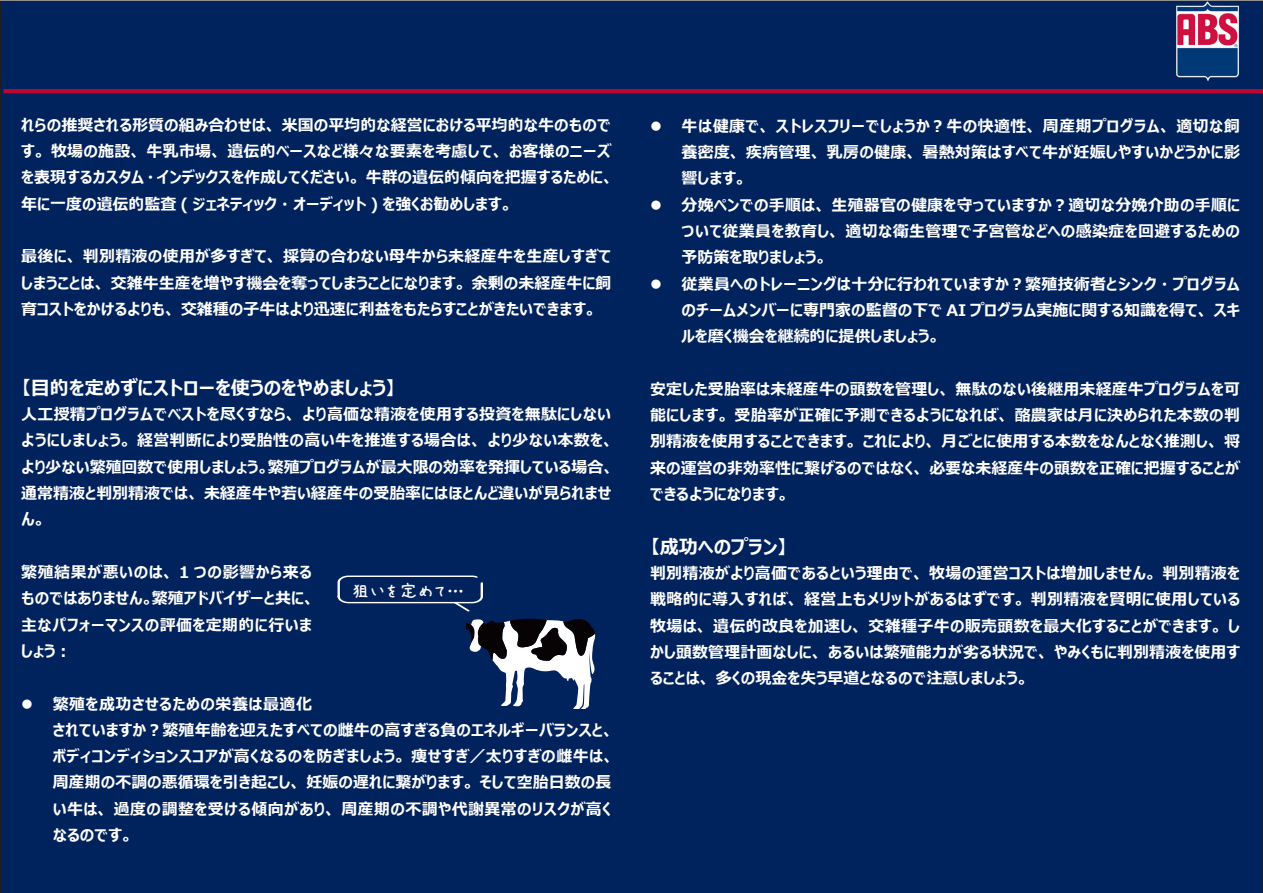
<style>
.page{position:relative;width:1263px;height:893px;background:#fff}
.page>*{position:absolute;margin:0;border:0;box-sizing:border-box;transform-origin:0 0}
.t1{font:700 19.2px "Meiryo UI";color:#fff}
.t2{font:19.2px "AP Japanesefont";color:#fff}
.t3{font:700 15.9px/26.2px "Meiryo UI";letter-spacing:.005em;color:#fff}
.t4{font:700 15.9px/26.2px "Meiryo UI";letter-spacing:.025em;color:#fff}
.t5{font:700 15.9px "Meiryo UI";letter-spacing:.03em;color:#fff}
.t6{font:15.9px "Wingdings";color:#fff}
</style>
<div class="page">
<div style="left:0;top:1px;width:1263px;height:892px;background:#00225d"></div>
<img style="left:1176px;top:3px;width:63px;height:78px">
<hr style="left:3px;top:89px;width:1260px;height:4px;background:#c2032f">
<svg style="left:466px;top:618px;width:129px;height:91px"></svg>
<svg style="left:337px;top:575px;width:146px;height:36px"></svg>
<p class="t3" style="left:21px;top:113px;width:594px">れらの推奨される形質の組み合わせは、米国の平均的な経営における平均的な牛のものです。牧場の施設、牛乳市場、遺伝的ベースなど様々な要素を考慮して、お客様のニーズを表現するカスタム・インデックスを作成してください。牛群の遺伝的傾向を把握するために、年に一度の遺伝的監査 ( ジェネティック・オーディット ) を強くお勧めします。</p>
<p class="t3" style="left:21px;top:244px;width:591px;text-align:justify">最後に、判別精液の使用が多すぎて、採算の合わない母牛から未経産牛を生産しすぎてしまうことは、交雑牛生産を増やす機会を奪ってしまうことになります。余剰の未経産牛に飼育コストをかけるよりも、交雑種の子牛はより迅速に利益をもたらすことがきたいできます。</p>
<p class="t1" style="left:21px;top:374px;width:376px">【目的を定めずにストローを使うのをやめましょう【</p>
<p class="t3" style="left:21px;top:402px;width:594px">人工授精プログラムでベストを尽くすなら、より高価な精液を使用する投資を無駄にしないようにしましょう。経営判断により受胎性の高い牛を推進する場合は、より少ない本数を、より少ない繁殖回数で使用しましょう。繁殖プログラムが最大限の効率を発揮している場合、通常精液と判別精液では、未経産牛や若い経産牛の受胎率にはほとんど違いが見られません。</p>
<p class="t4" style="left:21px;top:560px;width:295px">繁殖結果が悪いのは、 1 つの影響から来るものではありません。繁殖アドバイザーと共に、主なパフォーマンスの評価を定期的に行いましょう：</p>
<p class="t5" style="left:53px;top:692px;width:261px">繁殖を成功させるための栄養は最適化</p>
<p class="t2" style="left:351px;top:581px;width:114px">狙いを定めて...</p>
<p class="t6" style="left:21px;top:695px;width:13px">●</p>
<p class="t3" style="left:53px;top:718px;width:563px">されていますか？繁殖年齢を迎えたすべての雌牛の高すぎる負のエネルギーバランスと、ボディコンディションスコアが高くなるのを防ぎましょう。痩せすぎ／太りすぎの雌牛は、周産期の不調の悪循環を引き起こし、妊娠の遅れに繋がります。そして空胎日数の長い牛は、過度の調整を受ける傾向があり、周産期の不調や代謝異常のリスクが高くなるのです。</p>
<p class="t6" style="left:650px;top:117px;width:13px">●</p>
<p class="t6" style="left:650px;top:196px;width:13px">●</p>
<p class="t6" style="left:650px;top:275px;width:13px">●</p>
<p class="t5" style="left:682px;top:115px;width:560px">牛は健康で、ストレスフリーでしょうか？牛の快適性、周産期プログラム、適切な飼</p>
<p class="t3" style="left:682px;top:140px;width:560px">養密度、疾病管理、乳房の健康、暑熱対策はすべて牛が妊娠しやすいかどうかに影響します。<br>分娩ペンでの手順は、生殖器官の健康を守っていますか？適切な分娩介助の手順に</p>
<p class="t3" style="left:682px;top:219px;width:560px">ついて従業員を教育し、適切な衛生管理で子宮管などへの感染症を回避するための予防策を取りましょう。<br>従業員へのトレーニングは十分に行われていますか？繁殖技術者とシンク・プログラム</p>
<p class="t3" style="left:682px;top:298px;width:560px">のチームメンバーに専門家の監督の下で AI プログラム実施に関する知識を得て、スキルを磨く機会を継続的に提供しましょう。</p>
<p class="t3" style="left:650px;top:377px;width:592px;text-align:justify">安定した受胎率は未経産牛の頭数を管理し、無駄のない後継用未経産牛プログラムを可能にします。受胎率が正確に予測できるようになれば、酪農家は月に決められた本数の判別精液を使用することできます。これにより、月ごとに使用する本数をなんとなく推測し、将来の運営の非効率性に繋げるのではなく、必要な未経産牛の頭数を正確に把握することができるようになります。</p>
<p class="t1" style="left:650px;top:533px;width:139px">【成功へのプラン【</p>
<p class="t3" style="left:650px;top:561px;width:592px;text-align:justify">判別精液がより高価であるという理由で、牧場の運営コストは増加しません。判別精液を戦略的に導入すれば、経営上もメリットがあるはずです。判別精液を賢明に使用している牧場は、遺伝的改良を加速し、交雑種子牛の販売頭数を最大化することができます。しかし頭数管理計画なしに、あるいは繁殖能力が劣る状況で、やみくもに判別精液を使用することは、多くの現金を失う早道となるので注意しましょう。</p>
</div>
